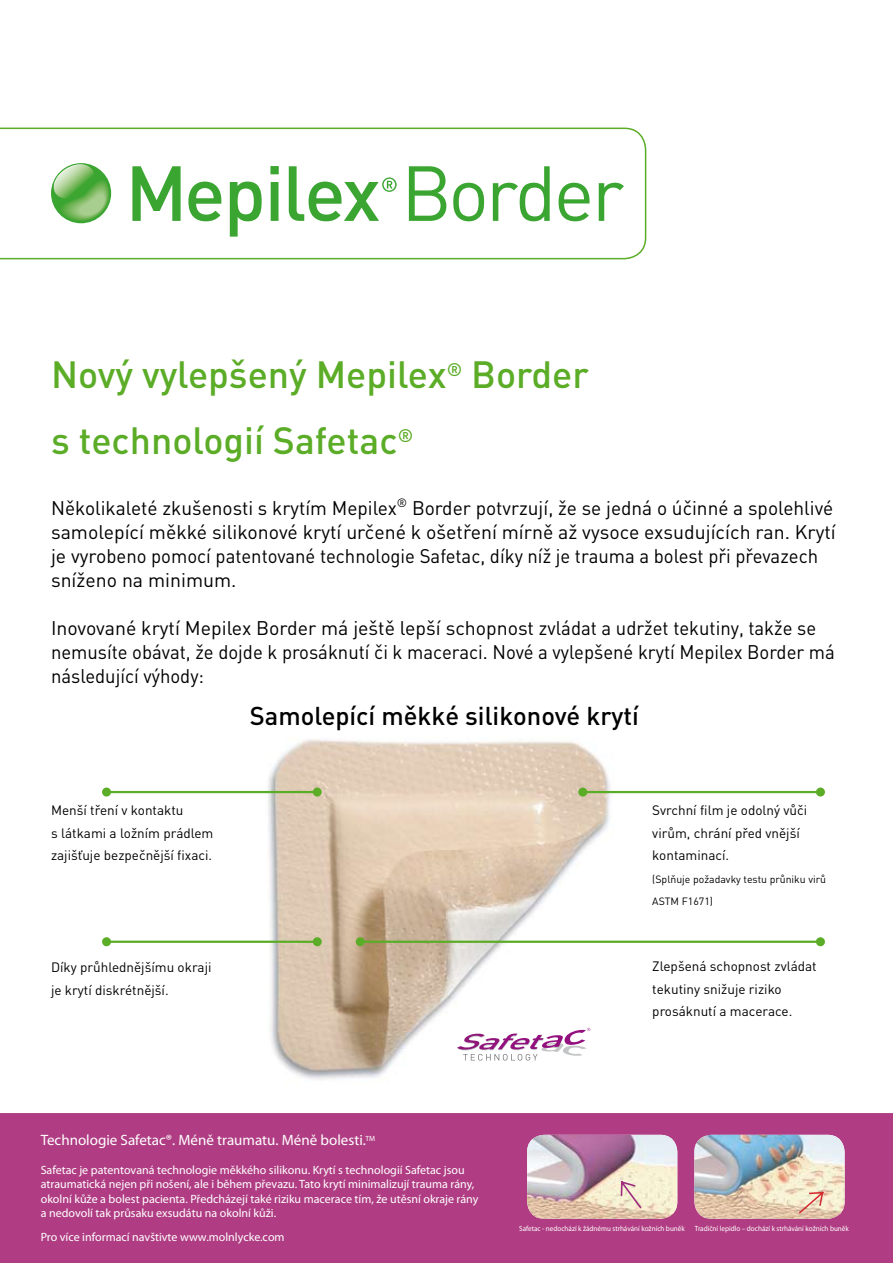
<style>
.page{position:relative;width:893px;height:1263px;background:#fff}
.page>*{position:absolute;margin:0;border:0;box-sizing:border-box;transform-origin:0 0}
.t1{font:500 37.5px/66.3px "DINCE";color:#5bac26}
.t2{font:500 25.5px "DINCE";color:#000}
.t3{font:19.5px/24px "DINCE";color:#000}
.t4{font:15px "Myriad Pro";color:#fff}
.t5{font:13.5px/22.5px "DINCE";color:#000}
.t6{font:12px/14.4px "Myriad Pro";color:#fff}
.t7{font:10.5px/22.5px "DINCE";color:#000}
.t8{font:7.5px "Myriad Pro";color:#fff;scale:.95 1}
</style>
<div class="page">
<svg style="left:0;top:127px;width:647px;height:133px"></svg>
<div style="left:0;top:1113px;width:893px;height:150px;background:#b03d83"></div>
<img style="left:694px;top:1135px;width:151px;height:84px">
<svg style="left:798px;top:1190px;width:27px;height:25px"></svg>
<img style="left:527px;top:1135px;width:150px;height:84px">
<svg style="left:619px;top:1180px;width:24px;height:30px"></svg>
<img style="left:234px;top:739px;width:409px;height:341px">
<hr style="left:107px;top:791px;width:210px;height:2px;background:#5bac26">
<div style="left:102px;top:787px;width:9px;height:9px;background:#5bac26;border-radius:50%"></div>
<div style="left:313px;top:787px;width:9px;height:9px;background:#5bac26;border-radius:50%"></div>
<hr style="left:107px;top:941px;width:210px;height:2px;background:#5bac26">
<div style="left:102px;top:937px;width:9px;height:9px;background:#5bac26;border-radius:50%"></div>
<div style="left:313px;top:937px;width:9px;height:9px;background:#5bac26;border-radius:50%"></div>
<hr style="left:583px;top:791px;width:237px;height:2px;background:#5bac26">
<div style="left:578px;top:787px;width:9px;height:9px;background:#5bac26;border-radius:50%"></div>
<div style="left:816px;top:787px;width:9px;height:9px;background:#5bac26;border-radius:50%"></div>
<hr style="left:360px;top:941px;width:460px;height:2px;background:#5bac26">
<div style="left:356px;top:937px;width:9px;height:9px;background:#5bac26;border-radius:50%"></div>
<div style="left:816px;top:937px;width:9px;height:9px;background:#5bac26;border-radius:50%"></div>
<svg style="left:457px;top:1028px;width:133px;height:32px"></svg>
<h1 class="t1" style="left:51px;top:340px;width:539px">Nový vylepšený Mepilex<sup>®</sup> Border s technologií Safetac<sup>®</sup></h1>
<p class="t3" style="left:51px;top:495px;width:786px">Několikaleté zkušenosti s krytím Mepilex<sup>®</sup> Border potvrzují, že se jedná o účinné a spolehlivé samolepící měkké silikonové krytí určené k ošetření mírně až vysoce exsudujících ran. Krytí je vyrobeno pomocí patentované technologie Safetac, díky níž je trauma a bolest při převazech sníženo na minimum.</p>
<p class="t3" style="left:51px;top:615px;width:785px">Inovované krytí Mepilex Border má ještě lepší schopnost zvládat a udržet tekutiny, takže se nemusíte obávat, že dojde k prosáknutí či k maceraci. Nové a vylepšené krytí Mepilex Border má následující výhody:</p>
<p class="t5" style="left:51px;top:799px;width:164px">Menší tření v kontaktu<br>s látkami a ložním prádlem zajišťuje bezpečnější fixaci.</p>
<h2 class="t2" style="left:250px;top:699px;width:391px">Samolepící měkké silikonové krytí</h2>
<p class="t5" style="left:652px;top:799px;width:156px">Svrchní film je odolný vůči virům, chrání před vnější kontaminací.</p>
<p class="t7" style="left:652px;top:867px;width:175px">(Splňuje požadavky testu průniku virů<br>ASTM F1671)</p>
<p class="t5" style="left:51px;top:956px;width:162px">Díky průhlednějšímu okraji je krytí diskrétnější.</p>
<p class="t5" style="left:652px;top:954px;width:166px">Zlepšená schopnost zvládat tekutiny snižuje riziko prosáknutí a macerace.</p>
<p class="t4" style="left:41px;top:1132px;width:336px">Technologie Safetac®. Méně traumatu. Méně bolesti.<sup>TM</sup></p>
<p class="t6" style="left:41px;top:1163px;width:439px">Safetac je patentovaná technologie měkkého silikonu. Krytí s technologií Safetac jsou atraumatická nejen při nošení, ale i během převazu. Tato krytí minimalizují trauma rány, okolní kůže a bolest pacienta. Předcházejí také riziku macerace tím, že utěsní okraje rány a nedovolí tak průsaku exsudátu na okolní kůži.</p>
<p class="t6" style="left:41px;top:1230px;width:245px">Pro více informací navštivte www.molnlycke.com</p>
<p class="t8" style="left:519px;top:1224px;width:176px">Safetac - nedochází k žádnému strhávání kožních buněk</p>
<p class="t8" style="left:695px;top:1225px;width:164px">Tradiční lepidlo – dochází k strhávání kožních buněk</p>
</div>
